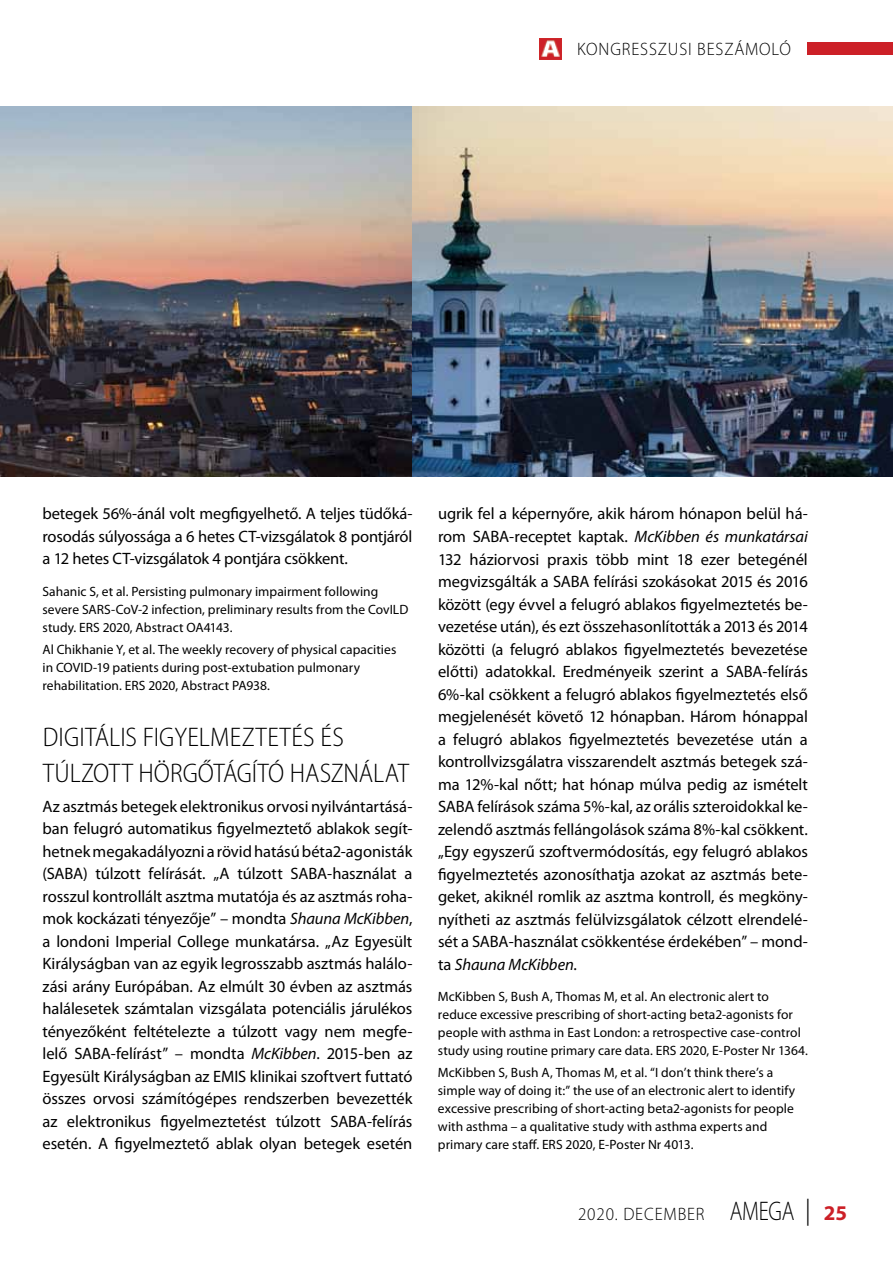
<style>
.page{position:relative;width:893px;height:1263px;background:#fff}
.page>*{position:absolute;margin:0;border:0;box-sizing:border-box;transform-origin:0 0}
.t1{font:300 semi-condensed 27px/36px "Myriad Pro";letter-spacing:.005em;color:#000}
.t2{font:300 18px "Myriad Pro";letter-spacing:.05em;color:#000;scale:.95 1}
.t3{font:16.5px/22.5px "Myriad Pro";letter-spacing:-.005em;color:#000;text-align:justify}
.t4{font:13.5px/18px "Myriad Pro";letter-spacing:.005em;color:#000}
.s1{font-style:italic}
.s2{font-size:27px}
.s3{font-size:27px;color:#000101}
.s4{font-weight:700;font-size:21px;color:#cc2027}
</style>
<div class="page">
<div style="left:808px;top:43px;width:85px;height:12px;background:#cc2027"></div>
<img style="left:540px;top:38px;width:21px;height:22px">
<img style="left:0;top:106px;width:893px;height:370px">
<p class="t2" style="left:577px;top:39px;width:227px">KONGRESSZUSI BESZÁMOLÓ</p>
<p class="t3" style="left:43px;top:502px;width:371px">betegek 56%-ánál volt megfigyelhető. A teljes tüdőká&shy;rosodás súlyossága a 6 hetes CT-vizsgálatok 8 pontjáról a 12 hetes CT-vizsgálatok 4 pontjára csökkent.</p>
<p class="t4" style="left:43px;top:582px;width:367px">Sahanic S, et al. Persisting pulmonary impairment following severe SARS-CoV-2 infection, preliminary results from the CovILD study. ERS 2020, Abstract OA4143.</p>
<p class="t4" style="left:43px;top:640px;width:355px">Al Chikhanie Y, et al. The weekly recovery of physical capacities in COVID-19 patients during post-extubation pulmonary rehabilitation. ERS 2020, Abstract PA938.</p>
<h1 class="t1" style="left:43px;top:719px;width:368px">DigitÁLIS FIGYELMEZTETÉS ÉS<br>TÚLZOTT HÖRGŐTÁGÍTÓ HASZNÁLAT</h1>
<p class="t3" style="left:43px;top:795px;width:371px">Az asztmás betegek elektronikus orvosi nyilvántartásá&shy;ban felugró automatikus figyelmeztető ablakok segít&shy;hetnek megakadályozni a rövid hatású béta2-agonisták (SABA) túlzott felírását. „A túlzott SABA-használat a rosszul kontrollált asztma mutatója és az asztmás roha&shy;mok kockázati tényezője” – mondta <span class="s1">Shauna McKibben</span>, a londoni Imperial College munkatársa. „Az Egyesült Királyságban van az egyik legrosszabb asztmás halálo&shy;zási arány Európában. Az elmúlt 30 évben az asztmás halálesetek számtalan vizsgálata potenciális járulékos tényezőként feltételezte a túlzott vagy nem megfe&shy;lelő SABA-felírást” – mondta <span class="s1">McKibben</span>. 2015-ben az Egyesült Királyságban az EMIS klinikai szoftvert futtató összes orvosi számítógépes rendszerben bevezették az elektronikus figyelmeztetést túlzott SABA-felírás esetén. A figyelmeztető ablak olyan betegek esetén</p>
<p class="t3" style="left:438px;top:502px;width:371px">ugrik fel a képernyőre, akik három hónapon belül há&shy;rom SABA-receptet kaptak. <span class="s1">McKibben és munkatársai </span>132 háziorvosi praxis több mint 18 ezer betegénél megvizsgálták a SABA felírási szokásokat 2015 és 2016 között (egy évvel a felugró ablakos figyelmeztetés be&shy;vezetése után), és ezt összehasonlították a 2013 és 2014 közötti (a felugró ablakos figyelmeztetés bevezetése előtti) adatokkal. Eredményeik szerint a SABA-felírás 6%-kal csökkent a felugró ablakos figyelmeztetés első megjelenését követő 12 hónapban. Három hónappal a felugró ablakos figyelmeztetés bevezetése után a kontrollvizsgálatra visszarendelt asztmás betegek szá&shy;ma 12%-kal nőtt; hat hónap múlva pedig az ismételt SABA felírások száma 5%-kal, az orális szteroidokkal ke&shy;zelendő asztmás fellángolások száma 8%-kal csökkent. „Egy egyszerű szoftvermódosítás, egy felugró ablakos figyelmeztetés azonosíthatja azokat az asztmás bete&shy;geket, akiknél romlik az asztma kontroll, és megkön - nyítheti az asztmás felülvizsgálatok célzott elrendelé&shy;sét a SABA-használat csökkentése érdekében” – mond&shy;ta <span class="s1">Shauna McKibben</span>.</p>
<p class="t4" style="left:438px;top:987px;width:371px">McKibben S, Bush A, Thomas M, et al. An electronic alert to reduce excessive prescribing of short-acting beta2-agonists for people with asthma in East London: a retrospective case-control study using routine primary care data. ERS 2020, E-Poster Nr 1364.</p>
<p class="t4" style="left:438px;top:1063px;width:359px">McKibben S, Bush A, Thomas M, et al. “I don’t think there’s a simple way of doing it:” the use of an electronic alert to identify excessive prescribing of short-acting beta2-agonists for people with asthma – a qualitative study with asthma experts and primary care staff. ERS 2020, E-Poster Nr 4013.</p>
<p class="t2" style="left:578px;top:1204px;width:285px">2020. DECEMBER <span class="s2">AMEGA</span> <span class="s3">|</span> <span class="s4">25</span></p>
</div>
